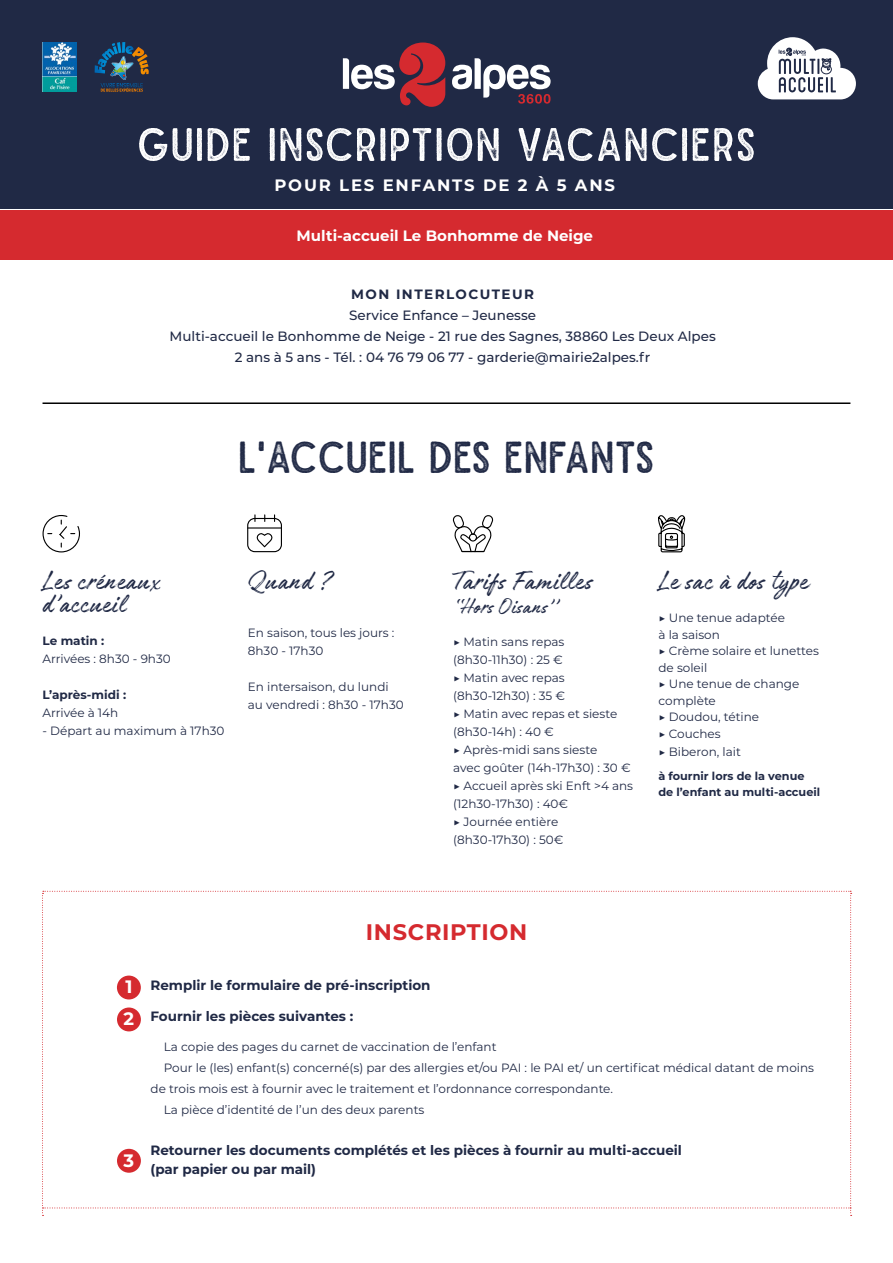
<style>
.page{position:relative;width:893px;height:1263px;background:#fff}
.page>*{position:absolute;margin:0;border:0;box-sizing:border-box;transform-origin:0 0}
.t1{font:43.05px "Sailors Rough";color:#202945}
.t2{font:30px/22.5px "Authenia";letter-spacing:.02em;color:#202945}
.t3{font:24px "Authenia";letter-spacing:.02em;color:#202945}
.t4{font:700 22.5px "Montserrat";letter-spacing:.03em;color:#d52a2f}
.t5{font:700 18px/32px "Montserrat";color:#fff}
.t6{font:700 16.5px "Montserrat";letter-spacing:.11em;color:#fff}
.t7{font:700 15px "Montserrat";color:#fff}
.t8{font:700 13.5px/19.5px "Montserrat";color:#202945}
.t9{font:500 13.5px/21px "Montserrat";color:#202945;text-align:center}
.t10{font:700 13.5px "Montserrat";letter-spacing:.11em;color:#202945}
.t11{font:12px/18px "Montserrat";color:#202945}
.t12{font:700 12px "Montserrat";color:#202945}
.t13{font:700 11.25px/16.5px "Montserrat";color:#202945}
</style>
<div class="page">
<div style="left:0;top:210px;width:893px;height:50px;background:#d52a2f"></div>
<div style="left:0;top:0;width:893px;height:208px;background:#202945"></div>
<svg style="left:139px;top:128px;width:615px;height:33px"></svg>
<svg style="left:452px;top:58px;width:99px;height:46px"></svg>
<svg style="left:343px;top:43px;width:102px;height:64px"></svg>
<svg style="left:95px;top:42px;width:54px;height:50px"></svg>
<img style="left:43px;top:42px;width:34px;height:49px">
<svg style="left:42px;top:515px;width:38px;height:38px"></svg>
<svg style="left:658px;top:515px;width:28px;height:38px"></svg>
<div style="left:247px;top:518px;width:35px;height:34px;border:1px solid #000;border-radius:7px"></div>
<hr style="left:248px;top:527px;width:33px;height:2px;background:#000">
<svg style="left:254px;top:515px;width:2px;height:6px"></svg>
<svg style="left:256px;top:533px;width:17px;height:15px"></svg>
<svg style="left:453px;top:515px;width:41px;height:38px"></svg>
<hr style="left:43px;top:402px;width:807px;height:2px;background:#000">
<svg style="left:758px;top:37px;width:98px;height:62px"></svg>
<svg style="left:42px;top:891px;width:810px;height:325px"></svg>
<h3 class="t6" style="left:274px;top:173px;width:342px">POUR LES ENFANTS DE 2 À 5 ANS</h3>
<p class="t7" style="left:296px;top:225px;width:298px">Multi-accueil Le Bonhomme de Neige</p>
<p class="t10" style="left:351px;top:284px;width:185px">MON INTERLOCUTEUR</p>
<p class="t9" style="left:169px;top:304px;width:548px">Service Enfance – Jeunesse<br>Multi-accueil le Bonhomme de Neige - 21 rue des Sagnes, 38860 Les Deux Alpes<br>2 ans à 5 ans - Tél. : 04 76 79 06 77 - garderie@mairie2alpes.fr</p>
<h1 class="t1" style="left:238px;top:432px;width:418px">L'ACCUEIL DES ENFANTS</h1>
<h2 class="t2" style="left:43px;top:573px;width:119px">Les créneaux d’accueil</h2>
<p class="t12" style="left:43px;top:632px;width:63px">Le matin :</p>
<p class="t11" style="left:43px;top:649px;width:130px">Arrivées : 8h30 - 9h30</p>
<p class="t12" style="left:43px;top:686px;width:85px">L’après-midi :</p>
<p class="t11" style="left:43px;top:703px;width:77px">Arrivée à 14h</p>
<p class="t11" style="left:43px;top:721px;width:183px">- Départ au maximum à 17h30</p>
<h2 class="t2" style="left:248px;top:573px;width:85px">Quand ?</h2>
<p class="t11" style="left:248px;top:623px;width:148px">En saison, tous les jours :<br>8h30 - 17h30</p>
<p class="t11" style="left:248px;top:677px;width:157px">En intersaison, du lundi au vendredi : 8h30 - 17h30</p>
<h2 class="t2" style="left:453px;top:573px;width:141px">Tarifs Familles</h2>
<h3 class="t3" style="left:453px;top:594px;width:106px">‘‘Hors Oisans’’</h3>
<p class="t11" style="left:453px;top:632px;width:181px">▶ Matin sans repas (8h30-11h30) : 25 €<br>▶ Matin avec repas (8h30-12h30) : 35 €<br>▶ Matin avec repas et sieste (8h30-14h) : 40 €<br>▶ Après-midi sans sieste<br>avec goûter (14h-17h30) : 30 € ▶ Accueil après ski Enft &gt;4 ans (12h30-17h30) : 40€<br>▶ Journée entière (8h30-17h30) : 50€</p>
<h2 class="t2" style="left:658px;top:573px;width:151px">Le sac à dos type</h2>
<p class="t11" style="left:658px;top:609px;width:162px;line-height:16.5px">▶ Une tenue adaptée<br>à la saison<br>▶ Crème solaire et lunettes de soleil<br>▶ Une tenue de change complète<br>▶ Doudou, tétine<br>▶ Couches</p>
<p class="t11" style="left:658px;top:742px;width:84px">▶ Biberon, lait</p>
<p class="t13" style="left:658px;top:767px;width:163px">à fournir lors de la venue de l’enfant au multi-accueil</p>
<h3 class="t4" style="left:366px;top:915px;width:163px">INSCRIPTION</h3>
<h3 class="t5" style="left:124px;top:970px;width:12px">1<br>2</h3>
<h3 class="t5" style="left:124px;top:1143px;width:12px">3</h3>
<p class="t8" style="left:151px;top:974px;width:282px">Remplir le formulaire de pré-inscription</p>
<p class="t8" style="left:151px;top:1006px;width:204px">Fournir les pièces suivantes :</p>
<p class="t11" style="left:164px;top:1037px;width:334px">La copie des pages du carnet de vaccination de l’enfant</p>
<p class="t11" style="left:164px;top:1058px;width:652px">Pour le (les) enfant(s) concerné(s) par des allergies et/ou PAI : le PAI et/ un certificat médical datant de moins</p>
<p class="t11" style="left:151px;top:1079px;width:464px">de trois mois est à fournir avec le traitement et l’ordonnance correspondante.</p>
<p class="t11" style="left:164px;top:1100px;width:262px">La pièce d’identité de l’un des deux parents</p>
<p class="t8" style="left:151px;top:1139px;width:533px">Retourner les documents complétés et les pièces à fournir au multi-accueil (par papier ou par mail)</p>
</div>
